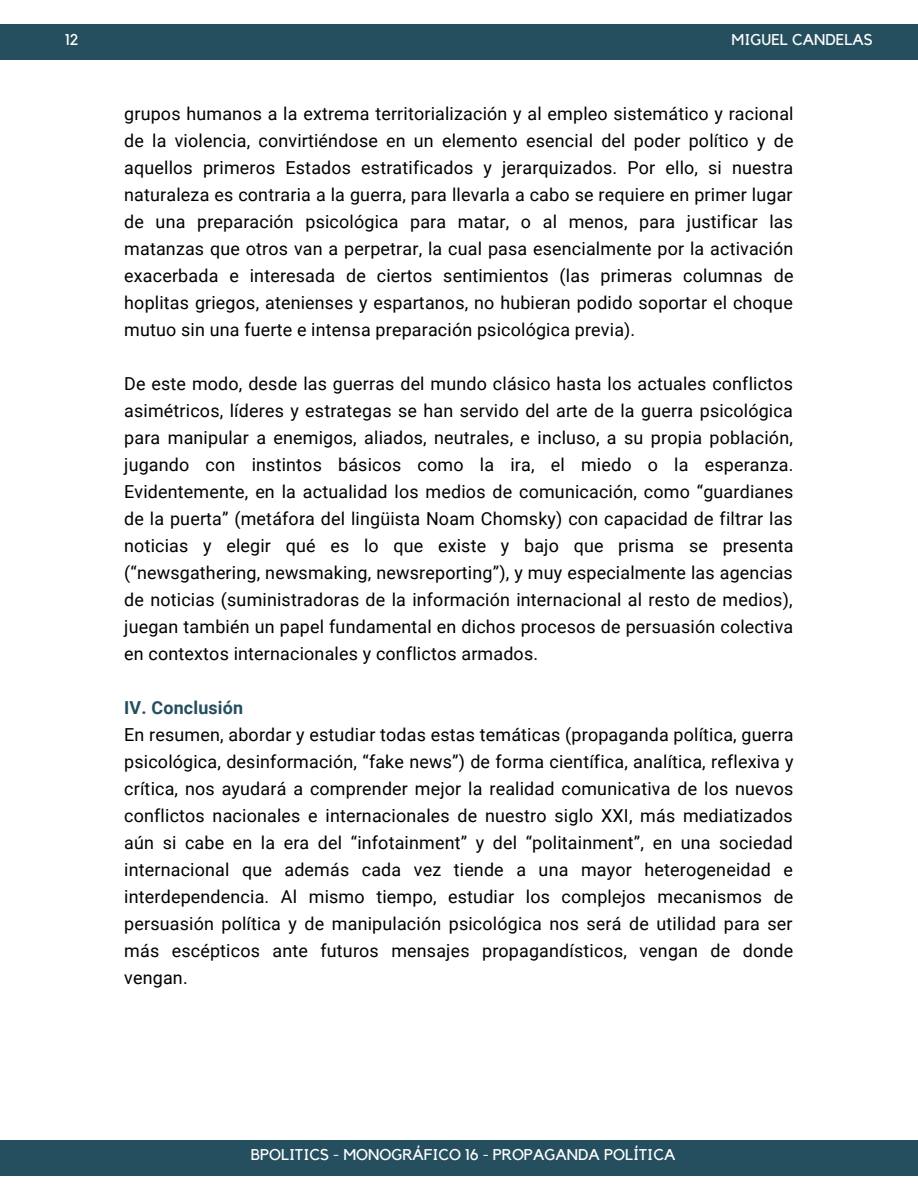
<style>
.page{position:relative;width:918px;height:1188px;background:#fff}
.page>*{position:absolute;margin:0;border:0;box-sizing:border-box;transform-origin:0 0}
.t1{font:17.85px/27px "Roboto";letter-spacing:.01em;color:#000;text-align:justify}
.t2{font:700 17.85px "Roboto";letter-spacing:.01em;color:#254f5e}
.t3{font:15.6px "Kollektif";color:#fff}
</style>
<div class="page">
<div style="left:0;top:24px;width:918px;height:35px;background:#254f5e"></div>
<div style="left:0;top:1140px;width:918px;height:35px;background:#254f5e"></div>
<p class="t3" style="left:65px;top:33px;width:15px">12</p>
<p class="t3" style="left:732px;top:32px;width:143px">MIGUEL CANDELAS</p>
<p class="t1" style="left:124px;top:101px;width:671px">grupos humanos a la extrema territorialización y al empleo sistemático y racional de la violencia, convirtiéndose en un elemento esencial del poder político y de aquellos primeros Estados estratificados y jerarquizados. Por ello, si nuestra naturaleza es contraria a la guerra, para llevarla a cabo se requiere en primer lugar de una preparación psicológica para matar, o al menos, para justificar las matanzas que otros van a perpetrar, la cual pasa esencialmente por la activación exacerbada e interesada de ciertos sentimientos (las primeras columnas de hoplitas griegos, atenienses y espartanos, no hubieran podido soportar el choque mutuo sin una fuerte e intensa preparación psicológica previa).</p>
<p class="t1" style="left:124px;top:371px;width:671px">De este modo, desde las guerras del mundo clásico hasta los actuales conflictos asimétricos, líderes y estrategas se han servido del arte de la guerra psicológica para manipular a enemigos, aliados, neutrales, e incluso, a su propia población, jugando con instintos básicos como la ira, el miedo o la esperanza.<br>Evidentemente, en la actualidad los medios de comunicación, como “guardianes de la puerta” (metáfora del lingüista Noam Chomsky) con capacidad de filtrar las noticias y elegir qué es lo que existe y bajo que prisma se presenta (“newsgathering, newsmaking, newsreporting”), y muy especialmente las agencias de noticias (suministradoras de la información internacional al resto de medios), juegan también un papel fundamental en dichos procesos de persuasión colectiva en contextos internacionales y conflictos armados.</p>
<p class="t2" style="left:124px;top:698px;width:120px">IV. Conclusión</p>
<p class="t1" style="left:124px;top:722px;width:671px">En resumen, abordar y estudiar todas estas temáticas (propaganda política, guerra psicológica, desinformación, “fake news”) de forma científica, analítica, reflexiva y crítica, nos ayudará a comprender mejor la realidad comunicativa de los nuevos conflictos nacionales e internacionales de nuestro siglo XXI, más mediatizados aún si cabe en la era del “infotainment” y del “politainment”, en una sociedad internacional que además cada vez tiende a una mayor heterogeneidad e interdependencia. Al mismo tiempo, estudiar los complejos mecanismos de persuasión política y de manipulación psicológica nos será de utilidad para ser más escépticos ante futuros mensajes propagandísticos, vengan de donde vengan.</p>
<p class="t3" style="left:251px;top:1148px;width:426px">BPOLITICS - MONOGRÁFICO 16 - PROPAGANDA POLÍTICA</p>
</div>
